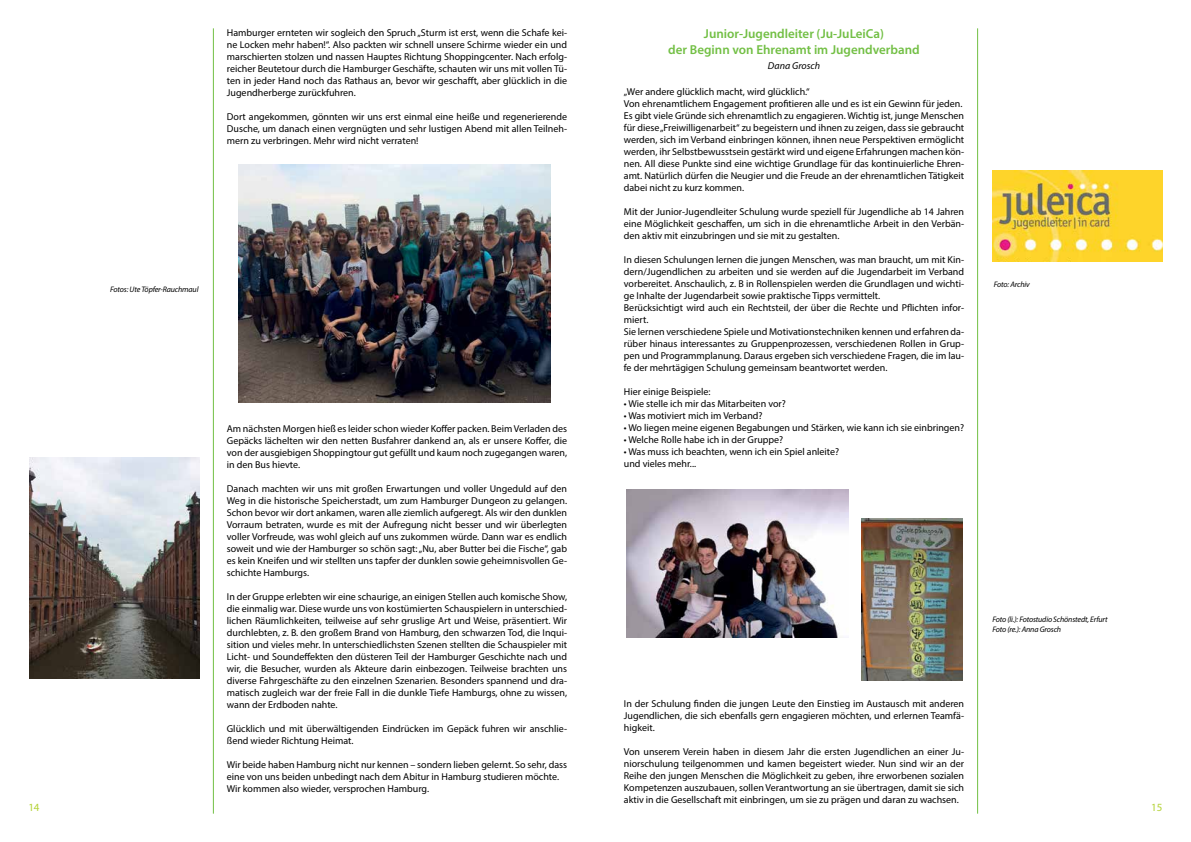
<style>
.page{position:relative;width:1191px;height:842px;background:#fff}
.page>*{position:absolute;margin:0;border:0;box-sizing:border-box;transform-origin:0 0}
.t1{font:600 13px/15.6px "Myriad Pro";color:#72bf44;text-align:center}
.t2{font:11px "Myriad Pro";color:#b3d235}
.t3{font:10px/12px "Myriad Pro";color:#000;text-align:justify}
.t4{font:italic 10px "Myriad Pro";color:#000}
.t5{font:italic 8px/9.6px "Myriad Pro";letter-spacing:-.02em;color:#000}
</style>
<div class="page">
<hr style="left:977px;top:28px;width:1px;height:786px;background:#72bf44">
<hr style="left:213px;top:28px;width:1px;height:786px;background:#72bf44">
<img style="left:30px;top:458px;width:170px;height:221px">
<img style="left:238px;top:165px;width:312px;height:238px">
<img style="left:626px;top:489px;width:222px;height:148px">
<img style="left:861px;top:519px;width:101px;height:161px">
<img style="left:992px;top:171px;width:170px;height:90px">
<p class="t3" style="left:227px;top:26px;width:342px">Hamburger ernteten wir sogleich den Spruch „Sturm ist erst, wenn die Schafe kei&shy;ne Locken mehr haben!“. Also packten wir schnell unsere Schirme wieder ein und marschierten stolzen und nassen Hauptes Richtung Shoppingcenter. Nach erfolg&shy;reicher Beutetour durch die Hamburger Geschäfte, schauten wir uns mit vollen Tü&shy;ten in jeder Hand noch das Rathaus an, bevor wir geschafft, aber glücklich in die Jugendherberge zurückfuhren.</p>
<p class="t3" style="left:227px;top:110px;width:342px">Dort angekommen, gönnten wir uns erst einmal eine heiße und regenerierende Dusche, um danach einen vergnügten und sehr lustigen Abend mit allen Teilneh&shy;mern zu verbringen. Mehr wird nicht verraten!</p>
<h1 class="t1" style="left:668px;top:26px;width:253px">Junior-Jugendleiter (Ju-JuLeiCa)<br>der Beginn von Ehrenamt im Jugendverband</h1>
<p class="t4" style="left:768px;top:60px;width:54px">Dana Grosch</p>
<p class="t3" style="left:624px;top:86px;width:342px;text-align:left">„Wer andere glücklich macht, wird glücklich.“<br>Von ehrenamtlichem Engagement profitieren alle und es ist ein Gewinn für jeden.<br>Es gibt viele Gründe sich ehrenamtlich zu engagieren. Wichtig ist, junge Menschen für diese „Freiwilligenarbeit“ zu begeistern und ihnen zu zeigen, dass sie gebraucht werden, sich im Verband einbringen können, ihnen neue Perspektiven ermöglicht werden, ihr Selbstbewusstsein gestärkt wird und eigene Erfahrungen machen kön&shy;nen. All diese Punkte sind eine wichtige Grundlage für das kontinuierliche Ehren&shy;amt. Natürlich dürfen die Neugier und die Freude an der ehrenamtlichen Tätigkeit dabei nicht zu kurz kommen.</p>
<p class="t3" style="left:624px;top:206px;width:342px">Mit der Junior-Jugendleiter Schulung wurde speziell für Jugendliche ab 14 Jahren eine Möglichkeit geschaffen, um sich in die ehrenamtliche Arbeit in den Verbän&shy;den aktiv mit einzubringen und sie mit zu gestalten.</p>
<p class="t3" style="left:624px;top:254px;width:342px;text-align:left">In diesen Schulungen lernen die jungen Menschen, was man braucht, um mit Kin&shy;dern/Jugendlichen zu arbeiten und sie werden auf die Jugendarbeit im Verband vorbereitet. Anschaulich, z. B in Rollenspielen werden die Grundlagen und wichti&shy;ge Inhalte der Jugendarbeit sowie praktische Tipps vermittelt.<br>Berücksichtigt wird auch ein Rechtsteil, der über die Rechte und Pflichten infor&shy;miert.<br>Sie lernen verschiedene Spiele und Motivationstechniken kennen und erfahren da&shy;rüber hinaus interessantes zu Gruppenprozessen, verschiedenen Rollen in Grup&shy;pen und Programmplanung. Daraus ergeben sich verschiedene Fragen, die im lau&shy;fe der mehrtägigen Schulung gemeinsam beantwortet werden.</p>
<p class="t3" style="left:624px;top:386px;width:88px">Hier einige Beispiele:</p>
<p class="t3" style="left:624px;top:398px;width:163px">• Wie stelle ich mir das Mitarbeiten vor?</p>
<p class="t3" style="left:624px;top:410px;width:140px">• Was motiviert mich im Verband?</p>
<p class="t3" style="left:624px;top:422px;width:342px">• Wo liegen meine eigenen Begabungen und Stärken, wie kann ich sie einbringen?</p>
<p class="t3" style="left:624px;top:434px;width:161px">• Welche Rolle habe ich in der Gruppe?</p>
<p class="t3" style="left:624px;top:446px;width:217px">• Was muss ich beachten, wenn ich ein Spiel anleite? und vieles mehr...</p>
<p class="t5" style="left:994px;top:280px;width:37px">Foto: Archiv</p>
<p class="t5" style="left:110px;top:285px;width:90px">Fotos: Ute Töpfer-Rauchmaul</p>
<p class="t3" style="left:227px;top:422px;width:342px">Am nächsten Morgen hieß es leider schon wieder Koffer packen. Beim Verladen des Gepäcks lächelten wir den netten Busfahrer dankend an, als er unsere Koffer, die von der ausgiebigen Shoppingtour gut gefüllt und kaum noch zugegangen waren, in den Bus hievte.</p>
<p class="t3" style="left:227px;top:482px;width:342px">Danach machten wir uns mit großen Erwartungen und voller Ungeduld auf den Weg in die historische Speicherstadt, um zum Hamburger Dungeon zu gelangen.<br>Schon bevor wir dort ankamen, waren alle ziemlich aufgeregt. Als wir den dunklen Vorraum betraten, wurde es mit der Aufregung nicht besser und wir überlegten voller Vorfreude, was wohl gleich auf uns zukommen würde. Dann war es endlich soweit und wie der Hamburger so schön sagt: „Nu, aber Butter bei die Fische“, gab es kein Kneifen und wir stellten uns tapfer der dunklen sowie geheimnisvollen Ge&shy;schichte Hamburgs.</p>
<p class="t3" style="left:227px;top:590px;width:342px">In der Gruppe erlebten wir eine schaurige, an einigen Stellen auch komische Show, die einmalig war. Diese wurde uns von kostümierten Schauspielern in unterschied&shy;lichen Räumlichkeiten, teilweise auf sehr gruslige Art und Weise, präsentiert. Wir durchlebten, z. B. den großem Brand von Hamburg, den schwarzen Tod, die Inqui&shy;sition und vieles mehr. In unterschiedlichsten Szenen stellten die Schauspieler mit Licht- und Soundeffekten den düsteren Teil der Hamburger Geschichte nach und wir, die Besucher, wurden als Akteure darin einbezogen. Teilweise brachten uns diverse Fahrgeschäfte zu den einzelnen Szenarien. Besonders spannend und dra&shy;matisch zugleich war der freie Fall in die dunkle Tiefe Hamburgs, ohne zu wissen, wann der Erdboden nahte.</p>
<p class="t3" style="left:227px;top:722px;width:342px">Glücklich und mit überwältigenden Eindrücken im Gepäck fuhren wir anschlie&shy;ßend wieder Richtung Heimat.</p>
<p class="t3" style="left:227px;top:758px;width:342px;text-align:left">Wir beide haben Hamburg nicht nur kennen – sondern lieben gelernt. So sehr, dass eine von uns beiden unbedingt nach dem Abitur in Hamburg studieren möchte.<br>Wir kommen also wieder, versprochen Hamburg.</p>
<p class="t5" style="left:992px;top:614px;width:117px">Foto (li.): Fotostudio Schönstedt, Erfurt<br>Foto (re.): Anna Grosch</p>
<p class="t3" style="left:624px;top:698px;width:342px">In der Schulung finden die jungen Leute den Einstieg im Austausch mit anderen Jugendlichen, die sich ebenfalls gern engagieren möchten, und erlernen Teamfä&shy;higkeit.</p>
<p class="t3" style="left:624px;top:746px;width:342px">Von unserem Verein haben in diesem Jahr die ersten Jugendlichen an einer Ju&shy;niorschulung teilgenommen und kamen begeistert wieder. Nun sind wir an der Reihe den jungen Menschen die Möglichkeit zu geben, ihre erworbenen sozialen Kompetenzen auszubauen, sollen Verantwortung an sie übertragen, damit sie sich aktiv in die Gesellschaft mit einbringen, um sie zu prägen und daran zu wachsen.</p>
<p class="t2" style="left:28px;top:800px;width:13px">14</p>
<p class="t2" style="left:1151px;top:800px;width:13px">15</p>
</div>
